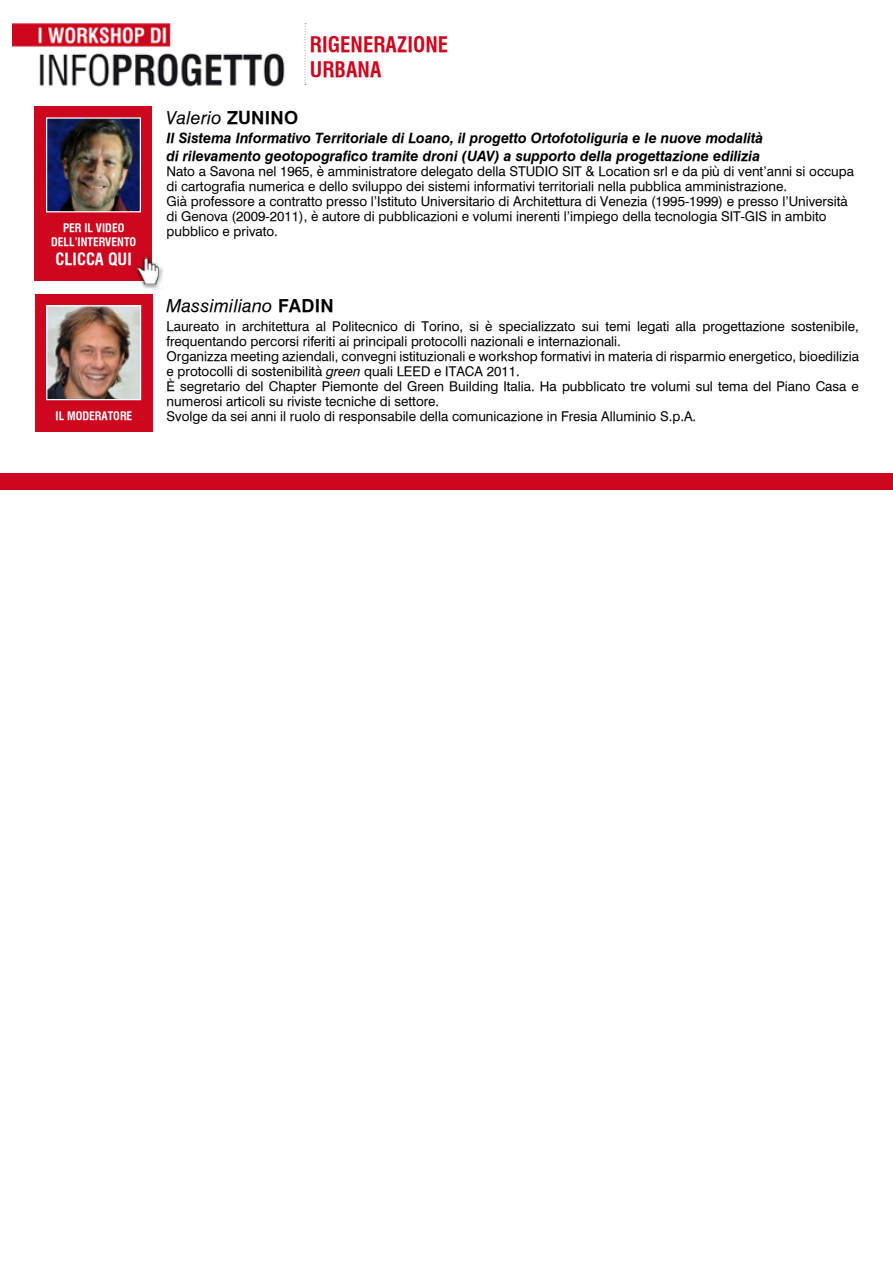
<style>
.page{position:relative;width:893px;height:1263px;background:#fff}
.page>*{position:absolute;margin:0;border:0;box-sizing:border-box;transform-origin:0 0}
.t1{font:700 condensed 21px/25.2px "Halvett";letter-spacing:.005em;color:#cd071e}
.t2{font:italic 18px "Halvett";letter-spacing:.015em;color:#000}
.t3{font:700 condensed 16.5px "Halvett";color:#fff}
.t4{font:italic 700 14.25px "Halvett";color:#000}
.t5{font:13.5px/15px "Halvett";color:#000}
.t6{font:700 condensed 11.55px/13.8px "Halvett";color:#fff;text-align:center}
.s1{font-weight:700;font-style:normal}
.s2{font-style:italic}
</style>
<div class="page">
<svg style="left:305px;top:23px;width:1px;height:62px"></svg>
<img style="left:13px;top:23px;width:272px;height:64px">
<div style="left:35px;top:106px;width:117px;height:175px;background:#cd071e"></div>
<div style="left:134px;top:255px;width:29px;height:35px;background:#f6f6f6"></div>
<img style="left:134px;top:255px;width:30px;height:33px">
<div style="left:35px;top:294px;width:117px;height:138px;background:#cd071e"></div>
<img style="left:48px;top:307px;width:91px;height:91px">
<div style="left:46px;top:305px;width:95px;height:95px;border:1px solid #fff"></div>
<img style="left:48px;top:119px;width:91px;height:91px">
<div style="left:46px;top:117px;width:95px;height:95px;border:1px solid #fff"></div>
<div style="left:0;top:474px;width:893px;height:16px;background:#cd071e"></div>
<p class="t6" style="left:51px;top:221px;width:87px">PER IL VIDEO<br>DELL’INTERVENTO</p>
<p class="t3" style="left:56px;top:250px;width:78px">CLICCA QUI</p>
<p class="t6" style="left:56px;top:409px;width:78px">IL MODERATORE</p>
<p class="t2" style="left:167px;top:107px;width:133px">Valerio <span class="s1">ZUNINO</span></p>
<h1 class="t1" style="left:310px;top:31px;width:140px">RIGENERAZIONE<br>URBANA</h1>
<p class="t4" style="left:167px;top:130px;width:598px">Il Sistema Informativo Territoriale di Loano, il progetto Ortofotoliguria e le nuove modalità</p>
<p class="t4" style="left:167px;top:148px;width:595px">di rilevamento geotopografico tramite droni (UAV) a supporto della progettazione edilizia</p>
<p class="t5" style="left:167px;top:164px;width:689px">Nato a Savona nel 1965, è amministratore delegato della STUDIO SIT &amp; Location srl e da più di vent’anni si occupa di cartografia numerica e dello sviluppo dei sistemi informativi territoriali nella pubblica amministrazione.</p>
<p class="t5" style="left:167px;top:194px;width:683px">Già professore a contratto presso l’Istituto Universitario di Architettura di Venezia (1995-1999) e presso l’Università di Genova (2009-2011), è autore di pubblicazioni e volumi inerenti l’impiego della tecnologia SIT-GIS in ambito pubblico e privato.</p>
<p class="t2" style="left:167px;top:295px;width:169px">Massimiliano <span class="s1">FADIN</span></p>
<p class="t5" style="left:167px;top:318px;width:694px">Laureato in architettura al Politecnico di Torino, si è specializzato sui temi legati alla progettazione sostenibile, frequentando percorsi riferiti ai principali protocolli nazionali e internazionali.</p>
<p class="t5" style="left:167px;top:348px;width:694px">Organizza meeting aziendali, convegni istituzionali e workshop formativi in materia di risparmio energetico, bioedilizia e protocolli di sostenibilità <span class="s2">green</span> quali LEED e ITACA 2011.</p>
<p class="t5" style="left:167px;top:378px;width:694px">È segretario del Chapter Piemonte del Green Building Italia. Ha pubblicato tre volumi sul tema del Piano Casa e numerosi articoli su riviste tecniche di settore.</p>
<p class="t5" style="left:167px;top:408px;width:531px">Svolge da sei anni il ruolo di responsabile della comunicazione in Fresia Alluminio S.p.A.</p>
</div>
